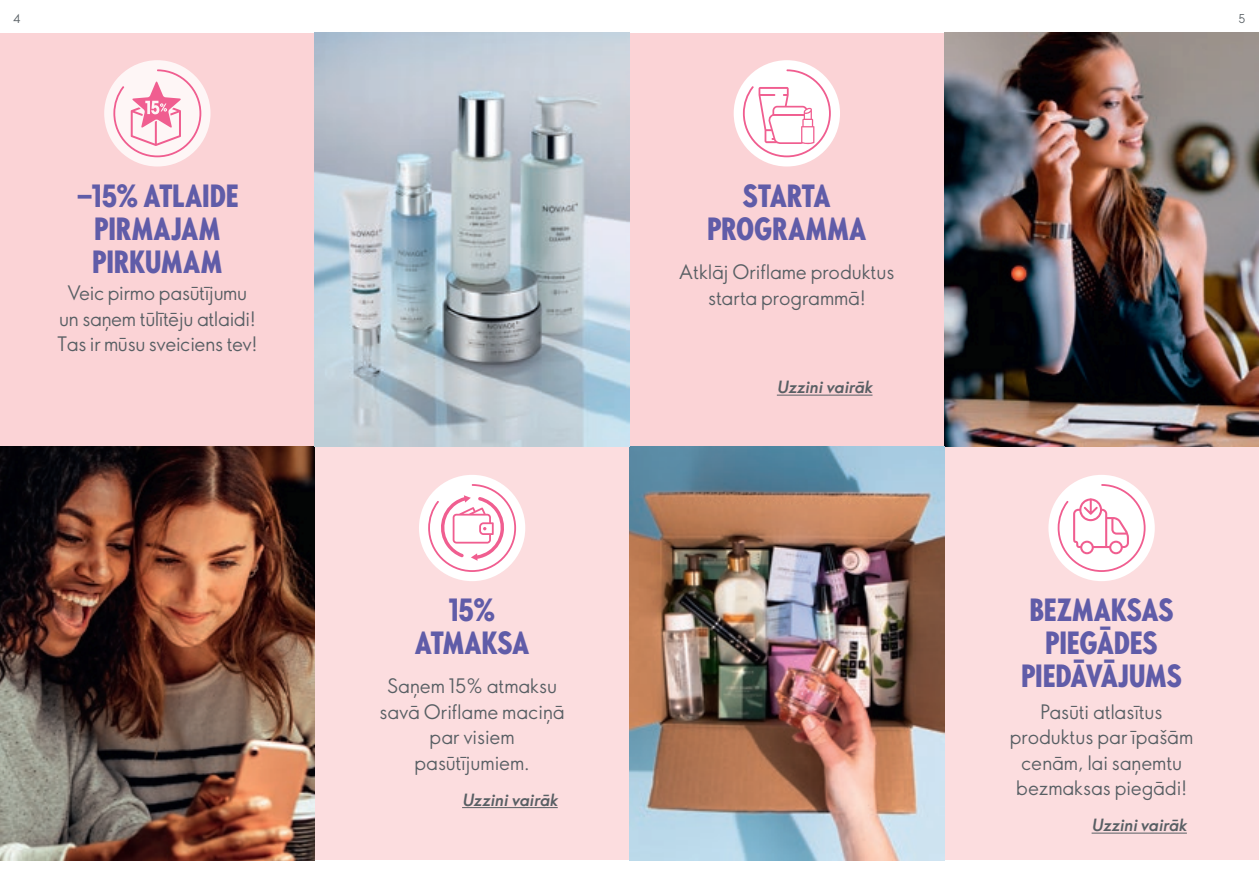
<style>
.page{position:relative;width:1259px;height:893px;background:#fff}
.page>*{position:absolute;margin:0;border:0;box-sizing:border-box;transform-origin:0 0}
.t1{font:700 30px/33px "Oriflame Sans Cond 2.0";color:#605ca8;text-align:center}
.t2{font:19.5px/25.5px "Oriflame Sans 2.0";letter-spacing:-.01em;color:#585f64;text-align:center}
.t3{font:italic 700 16.5px "Oriflame Sans 2.0";color:#585f64}
.t4{font:12px "Oriflame Sans 2.0";color:#585f64}
</style>
<div class="page">
<div style="left:944px;top:446px;width:315px;height:414px;background:#fcdddf"></div>
<div style="left:315px;top:446px;width:314px;height:414px;background:#fcdddf"></div>
<div style="left:629px;top:33px;width:315px;height:413px;background:#fbd3d6"></div>
<div style="left:0;top:33px;width:315px;height:413px;background:#fbd3d6"></div>
<div style="left:104px;top:60px;width:106px;height:106px;background:#fef6f6;border-radius:50%"></div>
<svg style="left:113px;top:69px;width:88px;height:88px"></svg>
<img style="left:944px;top:33px;width:315px;height:413px">
<img style="left:0;top:446px;width:315px;height:414px">
<img style="left:629px;top:446px;width:315px;height:414px">
<div style="left:733px;top:60px;width:107px;height:106px;background:#fff;border-radius:50%"></div>
<svg style="left:743px;top:69px;width:88px;height:88px"></svg>
<div style="left:1048px;top:475px;width:106px;height:106px;background:#fff;border-radius:50%"></div>
<svg style="left:1057px;top:484px;width:88px;height:88px"></svg>
<div style="left:419px;top:475px;width:106px;height:106px;background:#fff;border-radius:50%"></div>
<svg style="left:428px;top:484px;width:88px;height:88px"></svg>
<img style="left:315px;top:33px;width:314px;height:413px">
<hr style="left:462px;top:807px;width:96px;height:1px;background:#585f64">
<hr style="left:1091px;top:833px;width:96px;height:1px;background:#585f64">
<hr style="left:777px;top:395px;width:95px;height:1px;background:#585f64">
<p class="t4" style="left:13px;top:10px;width:9px">4</p>
<p class="t4" style="left:1238px;top:10px;width:8px">5</p>
<h1 class="t1" style="left:76px;top:179px;width:164px">-15% ATLAIDE<br>PIRMAJAM<br>PIRKUMAM</h1>
<p class="t2" style="left:57px;top:280px;width:201px">Veic pirmo pasūtījumu un saņem tūlītēju atlaidi!<br>Tas ir mūsu sveiciens tev!</p>
<h1 class="t1" style="left:415px;top:593px;width:116px">15%<br>ATMAKSA</h1>
<p class="t2" style="left:379px;top:673px;width:187px">Saņem 15% atmaksu savā Oriflame maciņā par visiem pasūtījumiem.</p>
<p class="t3" style="left:462px;top:788px;width:97px">Uzzini vairāk</p>
<h1 class="t1" style="left:707px;top:179px;width:160px">STARTA<br>PROGRAMMA</h1>
<p class="t2" style="left:679px;top:259px;width:217px">Atklāj Oriflame produktus starta programmā!</p>
<p class="t3" style="left:777px;top:376px;width:97px">Uzzini vairāk</p>
<h1 class="t1" style="left:1021px;top:593px;width:162px">BEZMAKSAS<br>PIEGĀDES<br>PIEDĀVĀJUMS</h1>
<p class="t2" style="left:1010px;top:698px;width:185px">Pasūti atlasītus produktus par īpašām cenām, lai saņemtu bezmaksas piegādi!</p>
<p class="t3" style="left:1091px;top:814px;width:97px">Uzzini vairāk</p>
</div>
